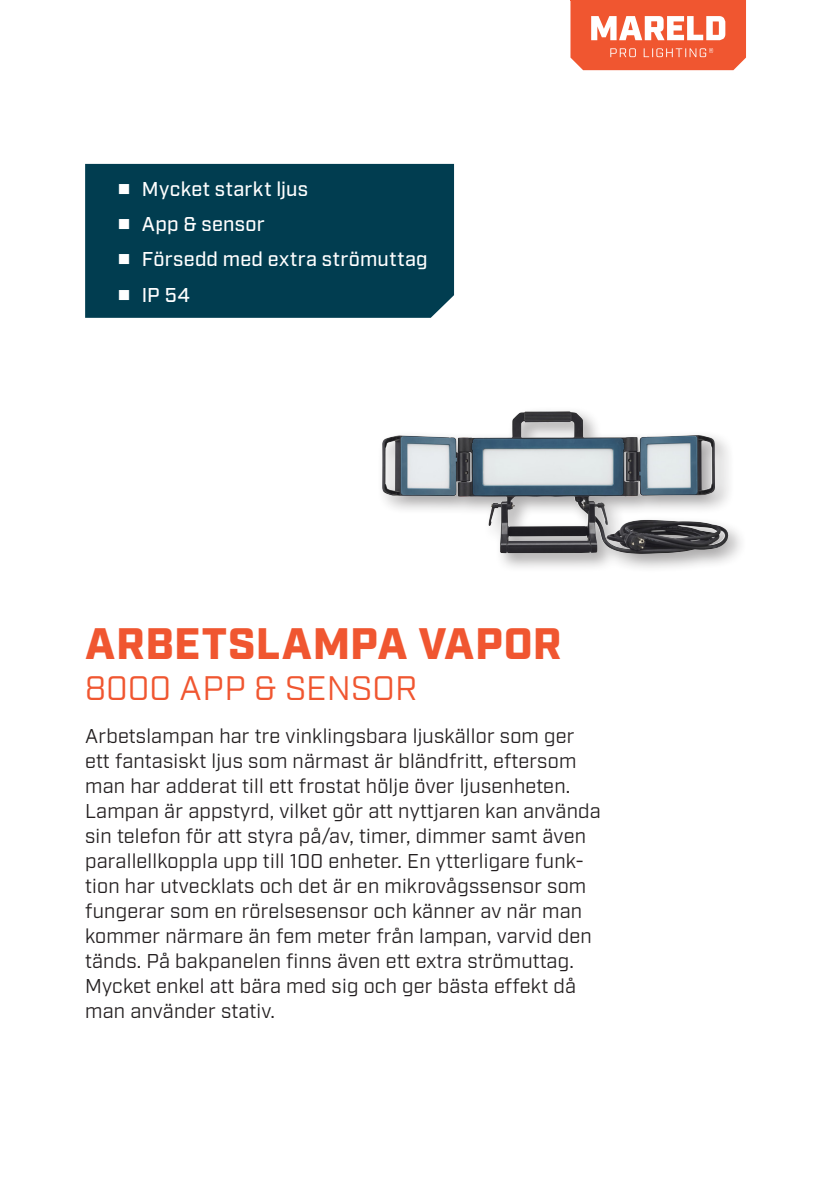
<style>
.page{position:relative;width:840px;height:1191px;background:#fff}
.page>*{position:absolute;margin:0;border:0;box-sizing:border-box;transform-origin:0 0}
.Huvudrubrik{font:900 44px "Industry";letter-spacing:.015em;color:#f05630}
.Underrubrik{font:34px "Industry";letter-spacing:.005em;color:#f05630}
.Bröd{font:20px/25px "Industry";letter-spacing:.01em;color:#231f20;text-align:justify}
.t1{font:500 20px "Industry";letter-spacing:.015em;color:#fff}
</style>
<div class="page">
<svg style="left:570px;top:0;width:175px;height:70px"></svg>
<div style="left:85px;top:164px;width:369px;height:154px;background:#013d50"></div>
<div style="left:377px;top:406px;width:369px;height:167px;background:#231f20;opacity:.4"></div>
<img style="left:382px;top:411px;width:322px;height:143px">
<svg style="left:119px;top:183px;width:10px;height:10px"></svg>
<svg style="left:119px;top:219px;width:10px;height:10px"></svg>
<svg style="left:119px;top:254px;width:10px;height:10px"></svg>
<svg style="left:119px;top:289px;width:10px;height:10px"></svg>
<p class="t1" style="left:142px;top:177px;width:168px">Mycket starkt ljus</p>
<p class="t1" style="left:142px;top:212px;width:124px">App &amp; sensor</p>
<p class="t1" style="left:142px;top:247px;width:287px">Försedd med extra strömuttag</p>
<p class="t1" style="left:142px;top:283px;width:50px">IP 54</p>
<p class="Huvudrubrik" style="left:85px;top:617px;width:477px">ARBETSLAMPA VAPOR</p>
<p class="Underrubrik" style="left:85px;top:667px;width:333px">8000 APP &amp; SENSOR</p>
<p class="Bröd" style="left:85px;top:723px;width:492px">Arbetslampan har tre vinklingsbara ljuskällor som ger ett fantasiskt ljus som närmast är bländfritt, eftersom man har adderat till ett frostat hölje över ljusenheten.</p>
<p class="Bröd" style="left:85px;top:798px;width:517px;text-align:left">Lampan är appstyrd, vilket gör att nyttjaren kan använda sin telefon för att styra på/av, timer, dimmer samt även parallellkoppla upp till 100 enheter. En ytterligare funk&shy;tion har utvecklats och det är en mikrovågssensor som fungerar som en rörelsesensor och känner av när man kommer närmare än fem meter från lampan, varvid den tänds. På bakpanelen finns även ett extra strömuttag.<br>Mycket enkel att bära med sig och ger bästa effekt då man använder stativ.</p>
</div>
